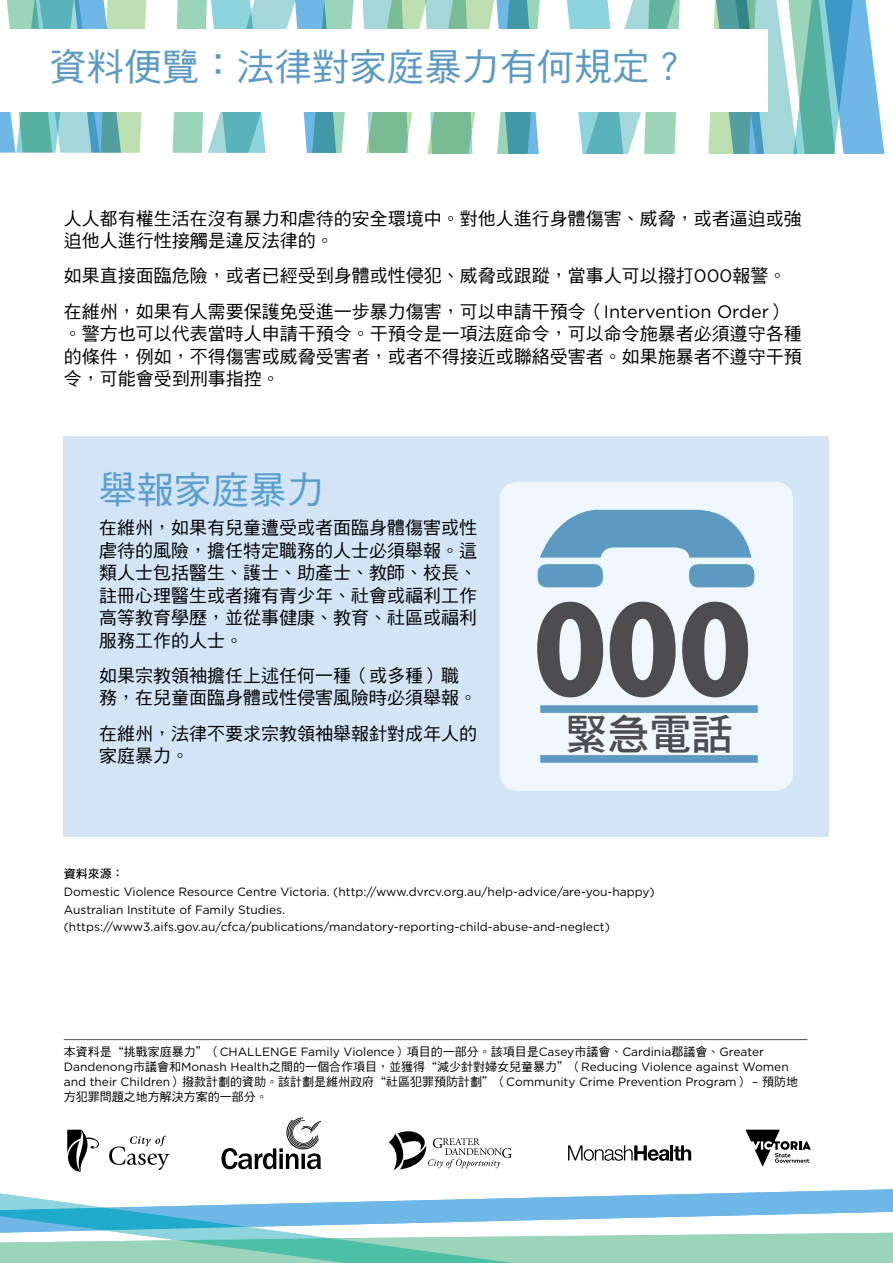
<style>
.page{position:relative;width:893px;height:1263px;background:#fff}
.page>*{position:absolute;margin:0;border:0;box-sizing:border-box;transform-origin:0 0}
.t1{font:800 condensed 142.05px "Abadi";color:#4d4d4f}
.t2{font:42px "DF Hei Std W7";color:#4d4d4f}
.t3{font:37.5px "DF Hei Std W5";color:#5c9ac1}
.t4{font:37.5px "DF Hei Std W5";color:#599ecd}
.t5{font:18px/22.5px "DF Hei Std W5";color:#000}
.t6{font:12px/17.7px "Gotham";color:#000}
.t7{font:12px "DF Hei Std W5";color:#000}
.t8{font:12px "DF Hei Std W7";color:#000}
.s1{font-family:"Gotham"}
.s2{font-family:"DF Hei Std W5"}
</style>
<div class="page">
<svg style="left:0;top:0;width:885px;height:153px"></svg>
<svg style="left:0;top:1189px;width:893px;height:74px"></svg>
<div style="left:64px;top:436px;width:765px;height:401px;background:#d2e4f6"></div>
<div style="left:500px;top:482px;width:293px;height:309px;background:#eff7fd;border-radius:18px"></div>
<div style="left:0;top:30px;width:767px;height:82px;background:#fff"></div>
<div style="left:538px;top:564px;width:65px;height:23px;background:#5c9ac1;border-radius:9px"></div>
<div style="left:689px;top:564px;width:65px;height:23px;background:#5c9ac1;border-radius:9px"></div>
<svg style="left:540px;top:510px;width:211px;height:48px"></svg>
<div style="left:540px;top:705px;width:218px;height:8px;background:#5c9ac1"></div>
<div style="left:540px;top:755px;width:218px;height:8px;background:#5c9ac1"></div>
<hr style="left:64px;top:1039px;width:743px;height:1px;background:#4d4d4f">
<svg style="left:109px;top:1136px;width:60px;height:34px"></svg>
<svg style="left:67px;top:1130px;width:32px;height:42px"></svg>
<svg style="left:568px;top:1145px;width:123px;height:16px"></svg>
<svg style="left:389px;top:1131px;width:123px;height:39px"></svg>
<svg style="left:745px;top:1130px;width:66px;height:37px"></svg>
<svg style="left:221px;top:1117px;width:100px;height:52px"></svg>
<h3 class="t3" style="left:49px;top:46px;width:639px">資料便覽：法律對家庭暴力有何規定？</h3>
<h3 class="t5" style="left:64px;top:207px;width:740px">人人都有權生活在沒有暴力和虐待的安全環境中。對他人進行身體傷害、威脅，或者逼迫或強迫他人進行性接觸是違反法律的。</h3>
<h3 class="t5" style="left:64px;top:258px;width:725px;line-height:35.2px">如果直接面臨危險，或者已經受到身體或性侵犯、威脅或跟蹤，當事人可以撥打<span class="s1">000</span>報警。在維州，如果有人需要保護免受進一步暴力傷害，可以申請干預令（<span class="s1">Intervention Order</span>）</h3>
<h3 class="t5" style="left:64px;top:322px;width:740px;text-align:justify">。警方也可以代表當時人申請干預令。干預令是一項法庭命令，可以命令施暴者必須遵守各種的條件，例如，不得傷害或威脅受害者，或者不得接近或聯絡受害者。如果施暴者不遵守干預令，可能會受到刑事指控。</h3>
<h3 class="t4" style="left:99px;top:469px;width:226px">舉報家庭暴力</h3>
<h3 class="t5" style="left:99px;top:516px;width:379px;text-align:justify">在維州，如果有兒童遭受或者面臨身體傷害或性虐待的風險，擔任特定職務的人士必須舉報。這類人士包括醫生、護士、助產士、教師、校長、註冊心理醫生或者擁有青少年、社會或福利工作高等教育學歷，並從事健康、教育、社區或福利服務工作的人士。</h3>
<h3 class="t5" style="left:99px;top:664px;width:379px">如果宗教領袖擔任上述任何一種（或多種）職務，在兒童面臨身體或性侵害風險時必須舉報。</h3>
<h3 class="t5" style="left:99px;top:722px;width:379px">在維州，法律不要求宗教領袖舉報針對成年人的家庭暴力。</h3>
<h1 class="t1" style="left:534px;top:566px;width:219px">000</h1>
<h2 class="t2" style="left:565px;top:712px;width:169px">緊急電話</h2>
<p class="t8" style="left:64px;top:867px;width:61px">資料來源：</p>
<p class="t6" style="left:64px;top:882px;width:592px">Domestic Violence Resource Centre Victoria. (http://www.dvrcv.org.au/help-advice/are-you-happy)<br>Australian Institute of Family Studies. (https://www3.aifs.gov.au/cfca/publications/mandatory-reporting-child-abuse-and-neglect)</p>
<p class="t6" style="left:64px;top:1044px;width:736px;line-height:15px"><span class="s2">本資料是“挑戰家庭暴力”（</span>CHALLENGE Family Violence<span class="s2">）項目的一部分。該項目是</span>Casey<span class="s2">市議會、</span>Cardinia<span class="s2">郡議會、</span>Greater<br>Dandenong<span class="s2">市議會和</span>Monash Health<span class="s2">之間的一個合作項目，並獲得“減少針對婦女兒童暴力”（</span>Reducing Violence against Women and their Children<span class="s2">）撥款計劃的資助。該計劃是維州政府“社區犯罪預防計劃”（</span>Community Crime Prevention Program<span class="s2">）</span> – <span class="s2">預防地</span></p>
<p class="t7" style="left:64px;top:1090px;width:205px">方犯罪問題之地方解決方案的一部分。</p>
</div>
